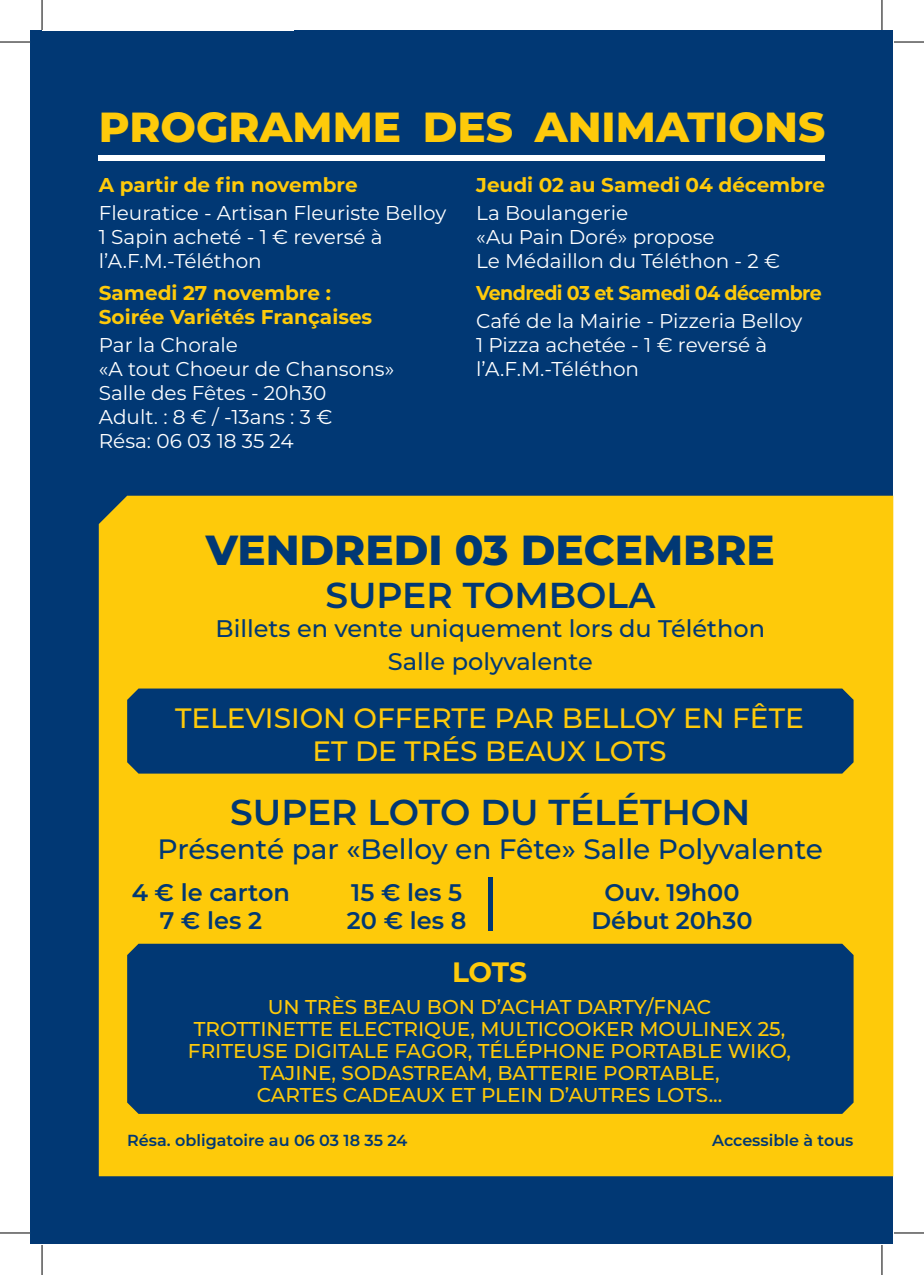
<style>
.page{position:relative;width:924px;height:1275px;background:#fff}
.page>*{position:absolute;margin:0;border:0;box-sizing:border-box;transform-origin:0 0}
.t1{font:800 42px "Montserrat";color:#feca0a}
.t2{font:800 42px "Montserrat";color:#013874}
.t3{font:600 36px "Montserrat";color:#013874}
.t4{font:500 28px/33.6px "Montserrat";color:#feca0a;text-align:center}
.t5{font:500 28px "Montserrat";color:#013874}
.t6{font:700 28px "Montserrat";color:#feca0a}
.t7{font:500 24px/33.6px "Montserrat";color:#013874;text-align:center}
.t8{font:600 24px/28.8px "Montserrat";color:#013874;text-align:center}
.t9{font:20px/24px "Montserrat";color:#fff}
.t10{font:500 20px/22px "Montserrat";color:#feca0a;text-align:center}
.t11{font:700 20px/24px "Montserrat";color:#feca0a}
.t12{font:700 20px "Montserrat";letter-spacing:-.03em;color:#feca0a;scale:.95 1}
.t13{font:600 16px "Montserrat";color:#013874}
</style>
<div class="page">
<div style="left:31px;top:31px;width:861px;height:1213px;background:#013874"></div>
<div style="left:99px;top:496px;width:793px;height:680px;background:#feca0a"></div>
<div style="left:99px;top:155px;width:725px;height:6px;background:#fff"></div>
<svg style="left:127px;top:688px;width:726px;height:85px"></svg>
<svg style="left:127px;top:943px;width:726px;height:170px"></svg>
<hr style="left:488px;top:877px;width:4px;height:53px;background:#013874">
<hr style="left:0;top:42px;width:30px;height:1px;background:#000">
<hr style="left:893px;top:42px;width:30px;height:1px;background:#000">
<hr style="left:0;top:1232px;width:30px;height:1px;background:#000">
<hr style="left:893px;top:1232px;width:30px;height:1px;background:#000">
<hr style="left:42px;top:0;width:1px;height:30px;background:#000">
<hr style="left:42px;top:1245px;width:1px;height:30px;background:#000">
<hr style="left:881px;top:0;width:1px;height:30px;background:#000">
<hr style="left:881px;top:1245px;width:1px;height:30px;background:#000">
<h1 class="t1" style="left:99px;top:96px;width:727px">PROGRAMME DES ANIMATIONS</h1>
<p class="t11" style="left:99px;top:172px;width:260px">A partir de fin novembre</p>
<p class="t9" style="left:99px;top:200px;width:349px">Fleuratice - Artisan Fleuriste Belloy<br>1 Sapin acheté - 1 € reversé à l’A.F.M.-Téléthon</p>
<p class="t11" style="left:99px;top:280px;width:275px">Samedi 27 novembre :<br>Soirée Variétés Françaises</p>
<p class="t9" style="left:99px;top:332px;width:297px">Par la Chorale<br>«A tout Choeur de Chansons»<br>Salle des Fêtes - 20h30<br>Adult. : 8 € / -13ans : 3 €<br>Résa: 06 03 18 35 24</p>
<p class="t11" style="left:476px;top:172px;width:350px">Jeudi 02 au Samedi 04 décembre</p>
<p class="t9" style="left:476px;top:200px;width:305px">La Boulangerie<br>«Au Pain Doré» propose<br>Le Médaillon du Téléthon - 2 €</p>
<p class="t12" style="left:476px;top:278px;width:365px">Vendredi 03 et Samedi 04 décembre</p>
<p class="t9" style="left:476px;top:308px;width:327px">Café de la Mairie - Pizzeria Belloy<br>1 Pizza achetée - 1 € reversé à l’A.F.M.-Téléthon</p>
<h1 class="t2" style="left:206px;top:519px;width:570px">VENDREDI 03 DECEMBRE</h1>
<h2 class="t3" style="left:325px;top:569px;width:331px">SUPER TOMBOLA</h2>
<p class="t7" style="left:215px;top:610px;width:551px">Billets en vente uniquement lors du Téléthon<br>Salle polyvalente</p>
<h3 class="t4" style="left:175px;top:700px;width:630px">TELEVISION OFFERTE PAR BELLOY EN FÊTE<br>ET DE TRÉS BEAUX LOTS</h3>
<h2 class="t3" style="left:230px;top:787px;width:521px">SUPER LOTO DU TÉLÉTHON</h2>
<h3 class="t5" style="left:157px;top:829px;width:666px">Présenté par «Belloy en Fête» Salle Polyvalente</h3>
<p class="t8" style="left:132px;top:876px;width:160px">4 € le carton<br>7 € les 2</p>
<p class="t8" style="left:347px;top:876px;width:121px;text-align:left">15 € les 5<br>20 € les 8</p>
<p class="t8" style="left:591px;top:876px;width:162px">Ouv. 19h00<br>Début 20h30</p>
<h3 class="t6" style="left:452px;top:952px;width:76px">LOTS</h3>
<p class="t10" style="left:188px;top:995px;width:604px">UN TRÈS BEAU BON D’ACHAT DARTY/FNAC<br>TROTTINETTE ELECTRIQUE, MULTICOOKER MOULINEX 25, FRITEUSE DIGITALE FAGOR, TÉLÉPHONE PORTABLE WIKO, TAJINE, SODASTREAM, BATTERIE PORTABLE,<br>CARTES CADEAUX ET PLEIN D’AUTRES LOTS...</p>
<p class="t13" style="left:127px;top:1129px;width:282px">Résa. obligatoire au 06 03 18 35 24</p>
<p class="t13" style="left:711px;top:1129px;width:143px">Accessible à tous</p>
</div>
